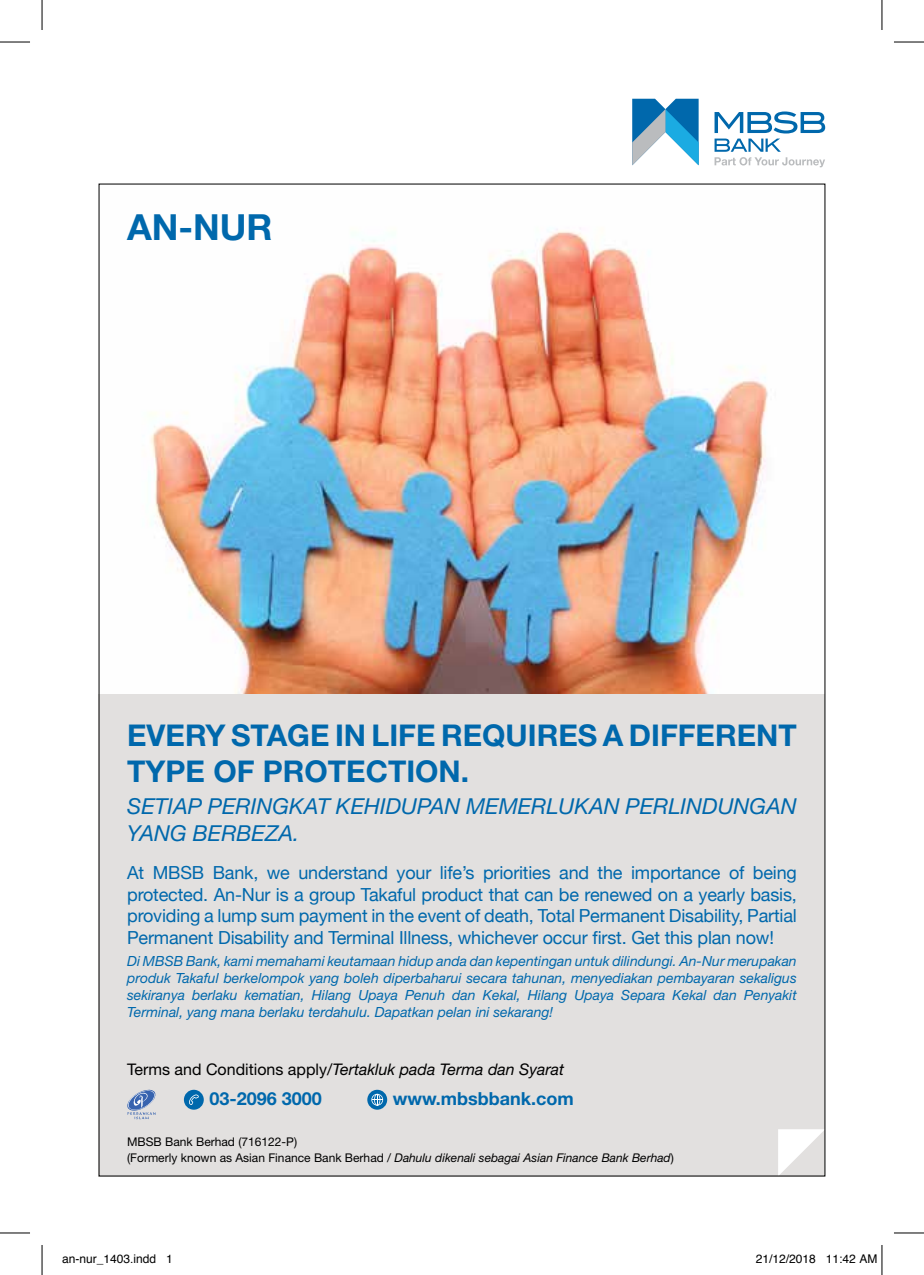
<style>
.page{position:relative;width:924px;height:1275px;background:#fff}
.page>*{position:absolute;margin:0;border:0;box-sizing:border-box;transform-origin:0 0}
.t1{font:700 36px "Helvetica Neue";color:#0068ac}
.t2{font:700 30px/36px "Helvetica Neue";color:#0068ac}
.t3{font:italic 22px/26.4px "Helvetica Neue";color:#0068ac}
.t4{font:18px/21.6px "Helvetica Neue";letter-spacing:-.01em;color:#0068ac;text-align:justify}
.t5{font:700 18px "Helvetica Neue";color:#0068ac}
.t6{font:italic 16px "Helvetica Neue";color:#000}
.t7{font:italic 14px/16.8px "Helvetica Neue";color:#0068ac;text-align:justify}
.t8{font:12px/16px "Helvetica Neue";color:#000}
.t9{font:12px "Helvetica";color:#000}
.s1{font-style:normal}
.s2{font-style:italic}
</style>
<div class="page">
<img style="left:150px;top:228px;width:618px;height:466px">
<div style="left:99px;top:694px;width:725px;height:482px;background:#e2e0df"></div>
<svg style="left:778px;top:1129px;width:44px;height:45px"></svg>
<svg style="left:714px;top:111px;width:110px;height:22px"></svg>
<svg style="left:632px;top:99px;width:66px;height:66px"></svg>
<svg style="left:714px;top:139px;width:110px;height:28px"></svg>
<div style="left:184px;top:1089px;width:20px;height:20px;background:#0068ac;border-radius:50%"></div>
<svg style="left:189px;top:1094px;width:9px;height:11px"></svg>
<svg style="left:367px;top:1089px;width:20px;height:20px"></svg>
<svg style="left:371px;top:1093px;width:12px;height:12px"></svg>
<svg style="left:127px;top:1089px;width:29px;height:30px"></svg>
<hr style="left:0;top:42px;width:30px;height:1px;background:#000">
<hr style="left:893px;top:42px;width:30px;height:1px;background:#000">
<hr style="left:0;top:1232px;width:30px;height:1px;background:#000">
<hr style="left:893px;top:1232px;width:30px;height:1px;background:#000">
<hr style="left:42px;top:0;width:1px;height:30px;background:#000">
<hr style="left:42px;top:1245px;width:1px;height:30px;background:#000">
<hr style="left:881px;top:0;width:1px;height:30px;background:#000">
<hr style="left:881px;top:1245px;width:1px;height:30px;background:#000">
<h1 class="t1" style="left:127px;top:205px;width:147px">AN-NUR</h1>
<h2 class="t2" style="left:127px;top:716px;width:670px">EVERY STAGE IN LIFE REQUIRES A DIFFERENT<br>TYPE OF PROTECTION.</h2>
<h3 class="t3" style="left:127px;top:792px;width:670px">SETIAP PERINGKAT KEHIDUPAN MEMERLUKAN PERLINDUNGAN<br>YANG BERBEZA.</h3>
<p class="t4" style="left:127px;top:863px;width:671px">At MBSB Bank, we understand your life’s priorities and the importance of being protected. An-Nur is a group Takaful product that can be renewed on a yearly basis, providing a lump sum payment in the event of death, Total Permanent Disability, Partial Permanent Disability and Terminal Illness, whichever occur first. Get this plan now!</p>
<p class="t7" style="left:127px;top:953px;width:670px">Di MBSB Bank, kami memahami keutamaan hidup anda dan kepentingan untuk dilindungi. An-Nur merupakan produk Takaful berkelompok yang boleh diperbaharui secara tahunan, menyediakan pembayaran sekaligus sekiranya berlaku kematian, Hilang Upaya Penuh dan Kekal, Hilang Upaya Separa Kekal dan Penyakit Terminal, yang mana berlaku terdahulu. Dapatkan pelan ini sekarang!</p>
<p class="t6" style="left:127px;top:1060px;width:438px"><span class="s1">Terms and Conditions apply/</span>Tertakluk pada Terma dan Syarat</p>
<p class="t5" style="left:209px;top:1087px;width:114px">03-2096 3000</p>
<p class="t5" style="left:392px;top:1087px;width:182px">www.mbsbbank.com</p>
<p class="t8" style="left:127px;top:1133px;width:548px">MBSB Bank Berhad (716122-P)<br>(Formerly known as Asian Finance Bank Berhad / <span class="s2">Dahulu dikenali sebagai Asian Finance Bank Berhad</span>)</p>
<p class="t9" style="left:62px;top:1249px;width:112px">an-nur_1403.indd 1</p>
<p class="t9" style="left:755px;top:1249px;width:123px">21/12/2018 11:42 AM</p>
</div>
